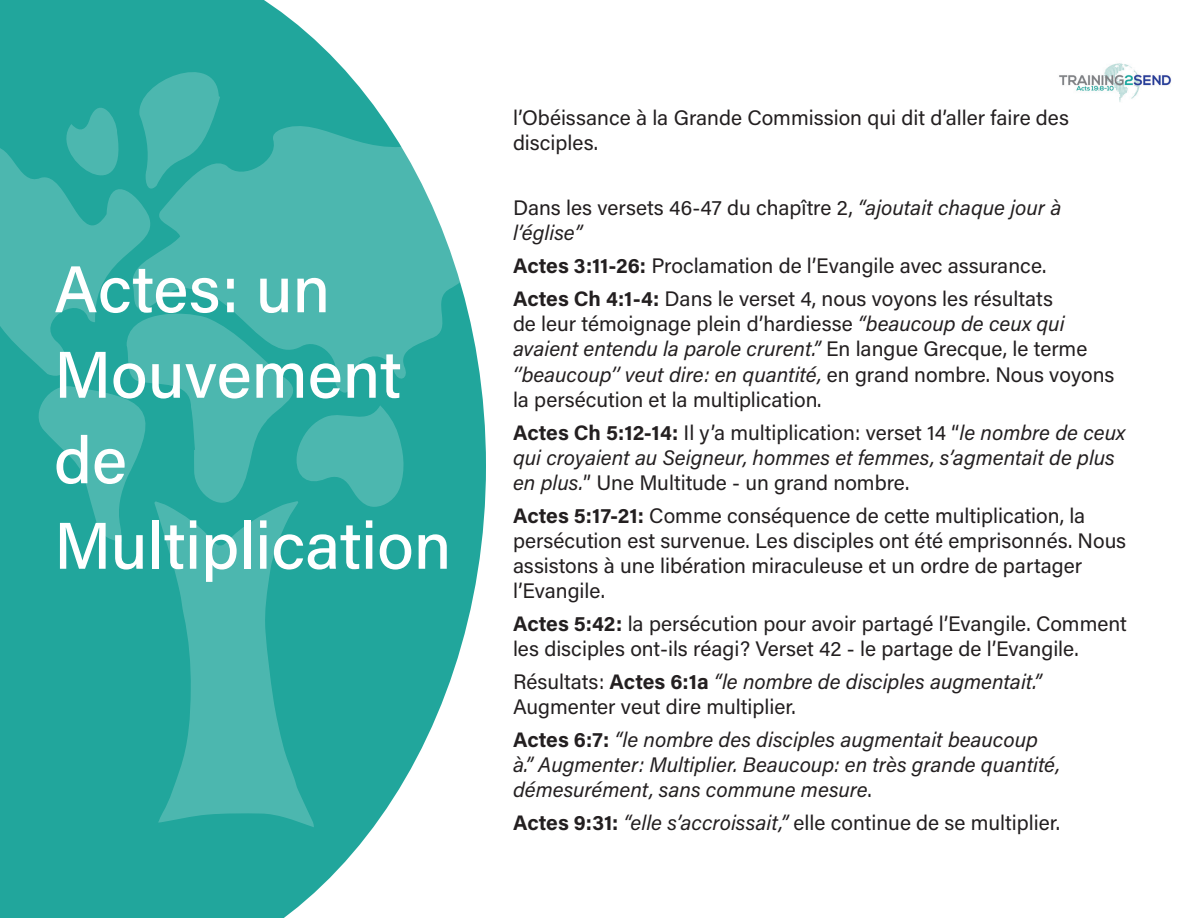
<style>
.page{position:relative;width:1188px;height:918px;background:#fff}
.page>*{position:absolute;margin:0;border:0;box-sizing:border-box;transform-origin:0 0}
.t1{font:500 66px/85.5px "Acumin Pro";color:#fff}
.t2{font:21px/25.2px "Acumin Pro";color:#231f20}
.t3{font:italic 21px/25.2px "Acumin Pro";color:#231f20}
.s1{font-style:italic}
.s2{font-weight:700}
.s3{font-weight:700;font-style:normal}
.s4{font-style:normal}
</style>
<div class="page">
<svg style="left:0;top:0;width:486px;height:918px;fill:#21a69c"></svg>
<svg style="left:406px;top:112px;width:80px;height:291px"></svg>
<svg style="left:154px;top:542px;width:160px;height:285px;fill:#4cb7af"></svg>
<svg style="left:0;top:72px;width:406px;height:470px"></svg>
<img style="left:1059px;top:63px;width:112px;height:39px">
<p class="t1" style="left:54px;top:244px;width:399px">Actes: un<br>Mouvement de<br>Multiplication</p>
<p class="t2" style="left:513px;top:104px;width:558px">l’Obéissance à la Grande Commission qui dit d’aller faire des disciples.</p>
<p class="t2" style="left:513px;top:194px;width:550px">Dans les versets 46-47 du chapître 2, <span class="s1">“ajoutait chaque jour à l’église”</span></p>
<p class="t2" style="left:513px;top:252px;width:535px"><span class="s2">Actes 3:11-26:</span> Proclamation de l’Evangile avec assurance.</p>
<p class="t2" style="left:513px;top:285px;width:603px"><span class="s2">Actes Ch 4:1-4:</span> Dans le verset 4, nous voyons les résultats<br>de leur témoignage plein d’hardiesse <span class="s1">“beaucoup de ceux qui avaient entendu la parole crurent.”</span> En langue Grecque, le terme <span class="s1">‘’beaucoup’’ veut dire: en quantité,</span> en grand nombre. Nous voyons la persécution et la multiplication.</p>
<p class="t3" style="left:513px;top:419px;width:614px"><span class="s3">Actes Ch 5:12-14:</span> <span class="s4">Il y’a multiplication: verset 14 “</span>le nombre de ceux qui croyaient au Seigneur, hommes et femmes, s’agmentait de plus en plus.<span class="s4">” Une Multitude - un grand nombre.</span></p>
<p class="t2" style="left:513px;top:502px;width:615px"><span class="s2">Actes 5:17-21:</span> Comme conséquence de cette multiplication, la persécution est survenue. Les disciples ont été emprisonnés. Nous assistons à une libération miraculeuse et un ordre de partager l’Evangile.</p>
<p class="t2" style="left:513px;top:610px;width:615px"><span class="s2">Actes 5:42:</span> la persécution pour avoir partagé l’Evangile. Comment les disciples ont-ils réagi? Verset 42 - le partage de l’Evangile.</p>
<p class="t2" style="left:513px;top:668px;width:530px">Résultats: <span class="s2">Actes 6:1a</span> <span class="s1">“le nombre de disciples augmentait.”<br></span>Augmenter veut dire multiplier.</p>
<p class="t3" style="left:513px;top:726px;width:549px"><span class="s3">Actes 6:7:</span> “le nombre des disciples augmentait beaucoup à.” Augmenter: Multiplier. Beaucoup: en très grande quantité, démesurément, sans commune mesure<span class="s4">.</span></p>
<p class="t2" style="left:513px;top:809px;width:549px"><span class="s2">Actes 9:31:</span> <span class="s1">“elle s’accroissait,”</span> elle continue de se multiplier.</p>
</div>
